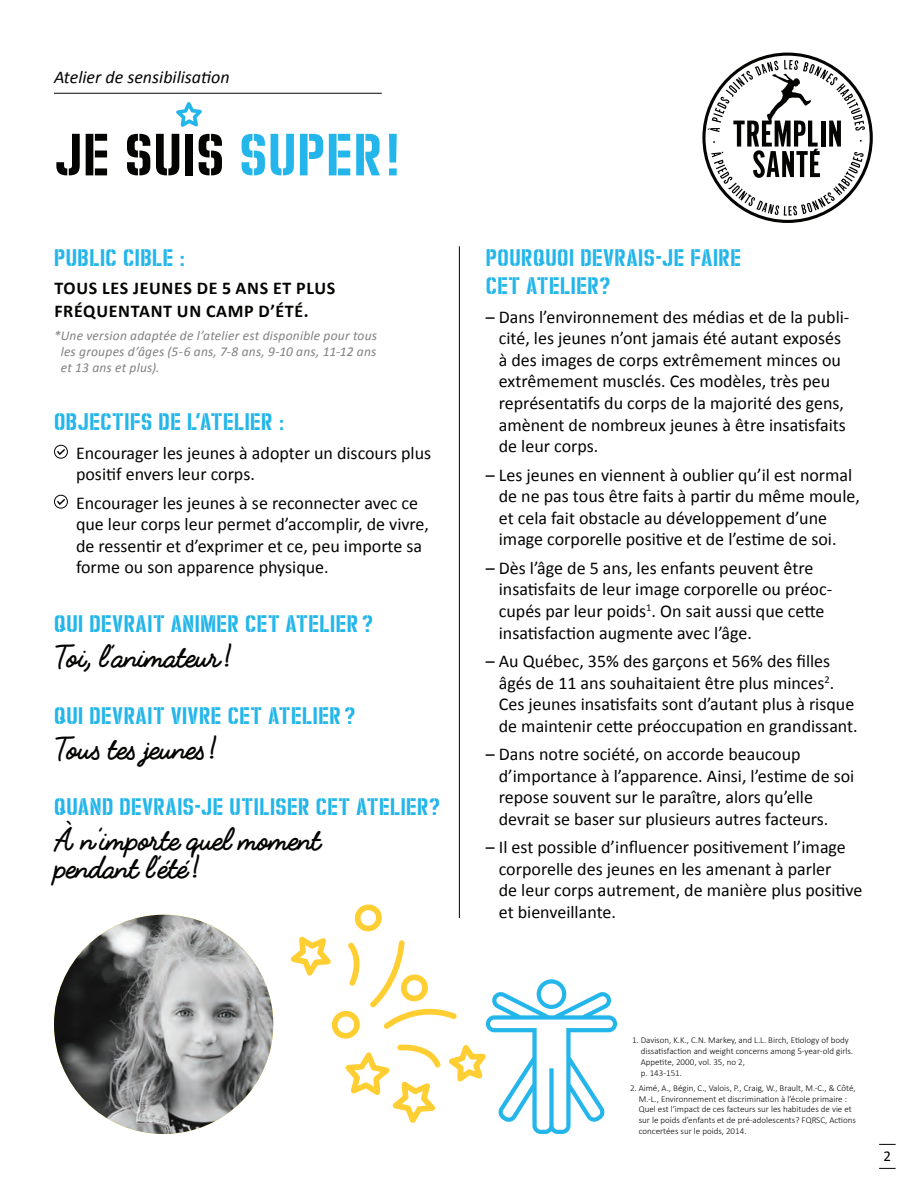
<style>
.page{position:relative;width:918px;height:1188px;background:#fff}
.page>*{position:absolute;margin:0;border:0;box-sizing:border-box;transform-origin:0 0}
.t1{font:59.4px "Zuboni Stencil";letter-spacing:.02em;color:#040503}
.t2{font:700 30px/28.8px "Fabfelt Script";color:#040503}
.t3{font:24px/28.8px "Zuboni Stencil";letter-spacing:.02em;color:#24b6ea}
.t4{font:18px/21.6px "Calibri";color:#040503}
.t5{font:700 18px/22.8px "Calibri";letter-spacing:.04em;color:#040503}
.t6{font:italic 18px "Calibri";color:#040503}
.t7{font:15px "Calibri";color:#040503}
.t8{font:italic 13.5px/16.2px "Calibri";letter-spacing:.015em;color:#808180;text-align:justify}
.t9{font:300 9px/10.8px "Calibri";color:#040503}
.s1{color:#24b6ea}
</style>
<div class="page">
<svg style="left:54px;top:445px;width:14px;height:14px"></svg>
<svg style="left:54px;top:495px;width:14px;height:14px"></svg>
<svg style="left:702px;top:53px;width:171px;height:170px"></svg>
<svg style="left:176px;top:102px;width:26px;height:25px"></svg>
<hr style="left:459px;top:246px;width:1px;height:672px;background:#040503">
<hr style="left:54px;top:93px;width:328px;height:1px;background:#040503">
<img style="left:54px;top:915px;width:219px;height:219px;border-radius:110px">
<svg style="left:291px;top:904px;width:326px;height:230px"></svg>
<svg style="left:879px;top:1144px;width:17px;height:1px"></svg>
<svg style="left:879px;top:1168px;width:17px;height:1px"></svg>
<p class="t6" style="left:54px;top:64px;width:177px">Atelier de sensibilisation</p>
<h1 class="t1" style="left:54px;top:119px;width:347px">JE SUIS <span class="s1">SUPER!</span></h1>
<h3 class="t3" style="left:54px;top:243px;width:133px">PUBLIC CIBLE :</h3>
<p class="t5" style="left:54px;top:276px;width:282px">TOUS LES JEUNES DE 5 ANS ET PLUS<br>FRÉQUENTANT UN CAMP D’ÉTÉ.</p>
<p class="t8" style="left:61px;top:327px;width:318px;text-indent:-7px">*Une version adaptée de l’atelier est disponible pour tous les groupes d’âges (5-6 ans, 7-8 ans, 9-10 ans, 11-12 ans et 13 ans et plus).</p>
<h3 class="t3" style="left:54px;top:408px;width:232px">OBJECTIFS DE L’ATELIER :</h3>
<p class="t4" style="left:76px;top:442px;width:357px">Encourager les jeunes à adopter un discours plus positif envers leur corps.</p>
<p class="t4" style="left:76px;top:492px;width:355px">Encourager les jeunes à se reconnecter avec ce que leur corps leur permet d’accomplir, de vivre, de ressentir et d’exprimer et ce, peu importe sa forme ou son apparence physique.</p>
<h3 class="t3" style="left:54px;top:609px;width:320px">QUI DEVRAIT ANIMER CET ATELIER ?</h3>
<h2 class="t2" style="left:54px;top:642px;width:180px">Toi, l’animateur!</h2>
<h3 class="t3" style="left:54px;top:701px;width:303px">QUI DEVRAIT VIVRE CET ATELIER ?</h3>
<h2 class="t2" style="left:54px;top:734px;width:165px">Tous tes jeunes!</h2>
<h3 class="t3" style="left:54px;top:792px;width:387px">QUAND DEVRAIS-JE UTILISER CET ATELIER?</h3>
<h2 class="t2" style="left:54px;top:825px;width:269px">À n’importe quel moment pendant l’été!</h2>
<h3 class="t3" style="left:486px;top:243px;width:257px">POURQUOI DEVRAIS-JE FAIRE<br>CET ATELIER?</h3>
<p class="t4" style="left:499px;top:306px;width:352px;text-indent:-13px">– Dans l’environnement des médias et de la publi&shy;cité, les jeunes n’ont jamais été autant exposés à des images de corps extrêmement minces ou extrêmement musclés. Ces modèles, très peu représentatifs du corps de la majorité des gens, amènent de nombreux jeunes à être insatisfaits de leur corps.</p>
<p class="t4" style="left:499px;top:464px;width:363px;text-indent:-13px">– Les jeunes en viennent à oublier qu’il est normal de ne pas tous être faits à partir du même moule, et cela fait obstacle au développement d’une image corporelle positive et de l’estime de soi.</p>
<p class="t4" style="left:499px;top:557px;width:335px;text-indent:-13px">– Dès l’âge de 5 ans, les enfants peuvent être insatisfaits de leur image corporelle ou préoc&shy;cupés par leur poids<sup>1</sup>. On sait aussi que cette insatisfaction augmente avec l’âge.</p>
<p class="t4" style="left:499px;top:650px;width:361px;text-indent:-13px">– Au Québec, 35% des garçons et 56% des filles âgés de 11 ans souhaitaient être plus minces<sup>2</sup>.<br>Ces jeunes insatisfaits sont d’autant plus à risque de maintenir cette préoccupation en grandissant.</p>
<p class="t4" style="left:499px;top:743px;width:357px;text-indent:-13px">– Dans notre société, on accorde beaucoup d’importance à l’apparence. Ainsi, l’estime de soi repose souvent sur le paraître, alors qu’elle devrait se baser sur plusieurs autres facteurs.</p>
<p class="t4" style="left:499px;top:836px;width:365px;text-indent:-13px">– Il est possible d’influencer positivement l’image corporelle des jeunes en les amenant à parler<br>de leur corps autrement, de manière plus positive et bienveillante.</p>
<p class="t9" style="left:641px;top:1035px;width:214px;text-indent:-9px">1. Davison, K.K., C.N. Markey, and L.L. Birch, Etiology of body dissatisfaction and weight concerns among 5-year-old girls.<br>Appetite, 2000, vol. 35, no 2,<br>p. 143-151.</p>
<p class="t9" style="left:639px;top:1082px;width:219px;text-indent:-9px">2. Aimé, A., Bégin, C., Valois, P., Craig, W., Brault, M.-C., &amp; Côté, M.-L., Environnement et discrimination à l’école primaire :<br>Quel est l’impact de ces facteurs sur les habitudes de vie et sur le poids d’enfants et de pré-adolescents? FQRSC, Actions concertées sur le poids, 2014.</p>
<p class="t7" style="left:884px;top:1147px;width:9px">2</p>
</div>
